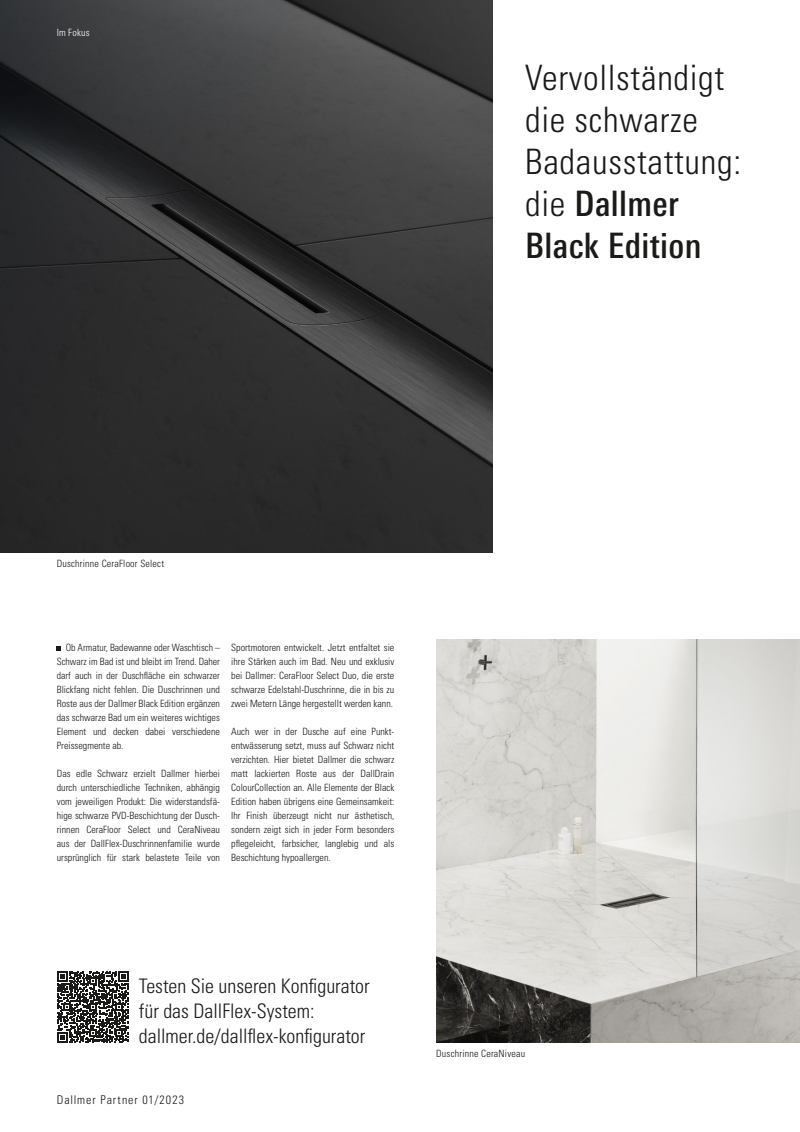
<style>
.page{position:relative;width:800px;height:1132px;background:#fff}
.page>*{position:absolute;margin:0;border:0;box-sizing:border-box;transform-origin:0 0}
.t1{font:300 condensed 35px "Univers LT Std";letter-spacing:.02em;color:#1a1a18}
.t2{font:500 condensed 35px "Univers Next Pro";letter-spacing:.01em;color:#1a1a18}
.t3{font:300 condensed 20px "Univers LT Std";color:#1a1a18}
.Headline{font:300 condensed 12px "Univers LT Std";letter-spacing:.075em;color:#1a1a18}
.Copy{font:300 condensed 10px/14px "Univers LT Std";color:#1a1a18;text-align:justify}
.BU{font:300 condensed 10px "Univers LT Std";letter-spacing:.02em;color:#1a1a18}
.Copy-2{font:300 condensed 10px "Univers LT Std";letter-spacing:.02em;color:#fff}
.s1{font-family:"Univers LT Std";font-weight:300}
</style>
<div class="page">
<svg style="left:57px;top:971px;width:71px;height:70px"></svg>
<img style="left:0;top:0;width:493px;height:552px">
<svg style="left:57px;top:646px;width:4px;height:4px"></svg>
<img style="left:436px;top:639px;width:363px;height:403px">
<p class="Copy-2" style="left:57px;top:26px;width:34px">Im Fokus</p>
<p class="t1" style="left:525px;top:57px;width:200px">Vervollständigt</p>
<p class="t1" style="left:525px;top:99px;width:174px">die schwarze</p>
<p class="t1" style="left:525px;top:141px;width:217px">Badausstattung:</p>
<p class="t2" style="left:525px;top:183px;width:155px"><span class="s1">die</span> Dallmer</p>
<p class="t2" style="left:525px;top:225px;width:178px">Black Edition</p>
<p class="BU" style="left:57px;top:556px;width:109px">Duschrinne CeraFloor Select</p>
<p class="Copy" style="left:57px;top:639px;width:165px;text-indent:9px">Ob Armatur, Badewanne oder Waschtisch – Schwarz im Bad ist und bleibt im Trend. Daher darf auch in der Duschfläche ein schwarzer Blickfang nicht fehlen. Die Duschrinnen und Roste aus der Dallmer Black Edition ergänzen das schwarze Bad um ein weiteres wichtiges Element und decken dabei verschiedene Preissegmente ab.</p>
<p class="Copy" style="left:57px;top:765px;width:165px">Das edle Schwarz erzielt Dallmer hierbei durch unterschiedliche Techniken, abhängig vom jeweiligen Produkt: Die widerstandsfä&shy;hige schwarze PVD-Beschichtung der Dusch&shy;rinnen CeraFloor Select und CeraNiveau aus der DallFlex-Duschrinnenfamilie wurde ursprünglich für stark belastete Teile von</p>
<p class="Copy" style="left:231px;top:639px;width:165px">Sportmotoren entwickelt. Jetzt entfaltet sie ihre Stärken auch im Bad. Neu und exklusiv bei Dallmer: CeraFloor Select Duo, die erste schwarze Edelstahl-Duschrinne, die in bis zu zwei Metern Länge hergestellt werden kann.</p>
<p class="Copy" style="left:231px;top:723px;width:165px">Auch wer in der Dusche auf eine Punkt&shy;entwässerung setzt, muss auf Schwarz nicht verzichten. Hier bietet Dallmer die schwarz matt lackierten Roste aus der DallDrain ColourCollection an. Alle Elemente der Black Edition haben übrigens eine Gemeinsamkeit:<br>Ihr Finish überzeugt nicht nur ästhetisch, sondern zeigt sich in jeder Form besonders pflegeleicht, farbsicher, langlebig und als Beschichtung hypoallergen.</p>
<p class="t3" style="left:139px;top:973px;width:232px">Testen Sie unseren Konfigurator</p>
<p class="t3" style="left:139px;top:998px;width:177px">für das DallFlex-System:</p>
<p class="t3" style="left:139px;top:1023px;width:228px">dallmer.de/dallflex-konfigurator</p>
<p class="Headline" style="left:57px;top:1091px;width:129px">Dallmer Partner 01/2023</p>
<p class="BU" style="left:436px;top:1046px;width:90px">Duschrinne CeraNiveau</p>
</div>
